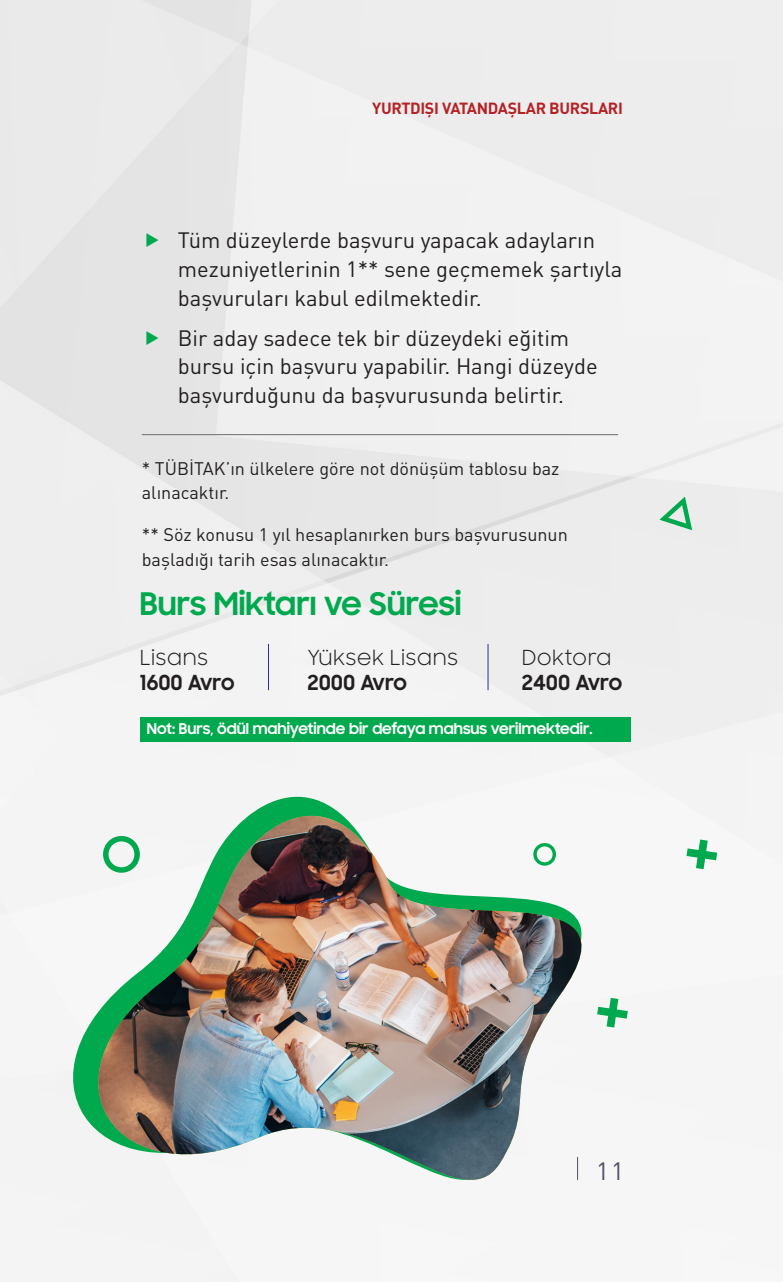
<style>
.page{position:relative;width:783px;height:1282px;background:#fff}
.page>*{position:absolute;margin:0;border:0;box-sizing:border-box;transform-origin:0 0}
.t1{font:700 31.2px "Samsung Sharp Sans";color:#00a94e}
.t2{font:24.8px "DIN Pro";color:#544f66}
.t3{font:22px/28.8px "DIN Pro";color:#231f20}
.t4{font:700 20.8px/24.8px "Samsung Sharp Sans";color:#231f20}
.t5{font:20.8px/24.8px "Samsung Sharp Sans";color:#231f20}
.t6{font:18px/24.8px "DIN Pro";color:#231f20}
.t7{font:700 16px "DIN Pro";letter-spacing:-.02em;color:#b52226}
.t8{font:700 14.8px "Samsung Sharp Sans";color:#fff}
.s1{font-weight:400}
.s2{font-weight:700}
</style>
<div class="page">
<img style="left:0;top:0;width:782px;height:1281px">
<div style="left:140px;top:717px;width:490px;height:25px;background:#00a94e"></div>
<hr style="left:268px;top:644px;width:1px;height:46px;background:#2e3092">
<hr style="left:487px;top:644px;width:1px;height:46px;background:#2e3092">
<hr style="left:142px;top:434px;width:476px;height:1px;background:#6c6d70">
<div style="left:6px;top:748px;width:650px;height:479px;background:#f4f4f4"></div>
<div style="left:34px;top:769px;width:618px;height:455px;background:#f6f6f6"></div>
<img style="left:96px;top:815px;width:487px;height:366px">
<svg style="left:531px;top:841px;width:26px;height:26px"></svg>
<svg style="left:100px;top:833px;width:42px;height:42px"></svg>
<svg style="left:597px;top:997px;width:30px;height:30px"></svg>
<svg style="left:686px;top:839px;width:31px;height:30px"></svg>
<svg style="left:659px;top:496px;width:33px;height:34px"></svg>
<svg style="left:577px;top:1157px;width:1px;height:22px"></svg>
<svg style="left:146px;top:233px;width:12px;height:14px"></svg>
<svg style="left:146px;top:330px;width:12px;height:14px"></svg>
<p class="t7" style="left:372px;top:95px;width:252px">YURTDIŞI VATANDAŞLAR BURSLARI</p>
<p class="t3" style="left:178px;top:225px;width:446px">Tüm düzeylerde başvuru yapacak adayların mezuniyetlerinin 1** sene geçmemek şartıyla başvuruları kabul edilmektedir.</p>
<p class="t3" style="left:178px;top:323px;width:421px">Bir aday sadece tek bir düzeydeki eğitim bursu için başvuru yapabilir. Hangi düzeyde başvurduğunu da başvurusunda belirtir.</p>
<p class="t6" style="left:142px;top:455px;width:419px">* TÜBİTAK’ın ülkelere göre not dönüşüm tablosu baz alınacaktır.</p>
<p class="t6" style="left:142px;top:522px;width:427px">** Söz konusu 1 yıl hesaplanırken burs başvurusunun başladığı tarih esas alınacaktır.</p>
<p class="t1" style="left:140px;top:580px;width:323px">Burs Miktarı ve Süresi</p>
<p class="t4" style="left:140px;top:644px;width:96px"><span class="s1">Lisans<br></span>1600 Avro</p>
<p class="t5" style="left:307px;top:644px;width:152px">Yüksek Lisans<br><span class="s2">2000 Avro</span></p>
<p class="t4" style="left:521px;top:644px;width:102px"><span class="s1">Doktora<br></span>2400 Avro</p>
<p class="t8" style="left:147px;top:718px;width:447px">Not: Burs, ödül mahiyetinde bir defaya mahsus verilmektedir.</p>
<p class="t2" style="left:596px;top:1154px;width:29px">11</p>
</div>
